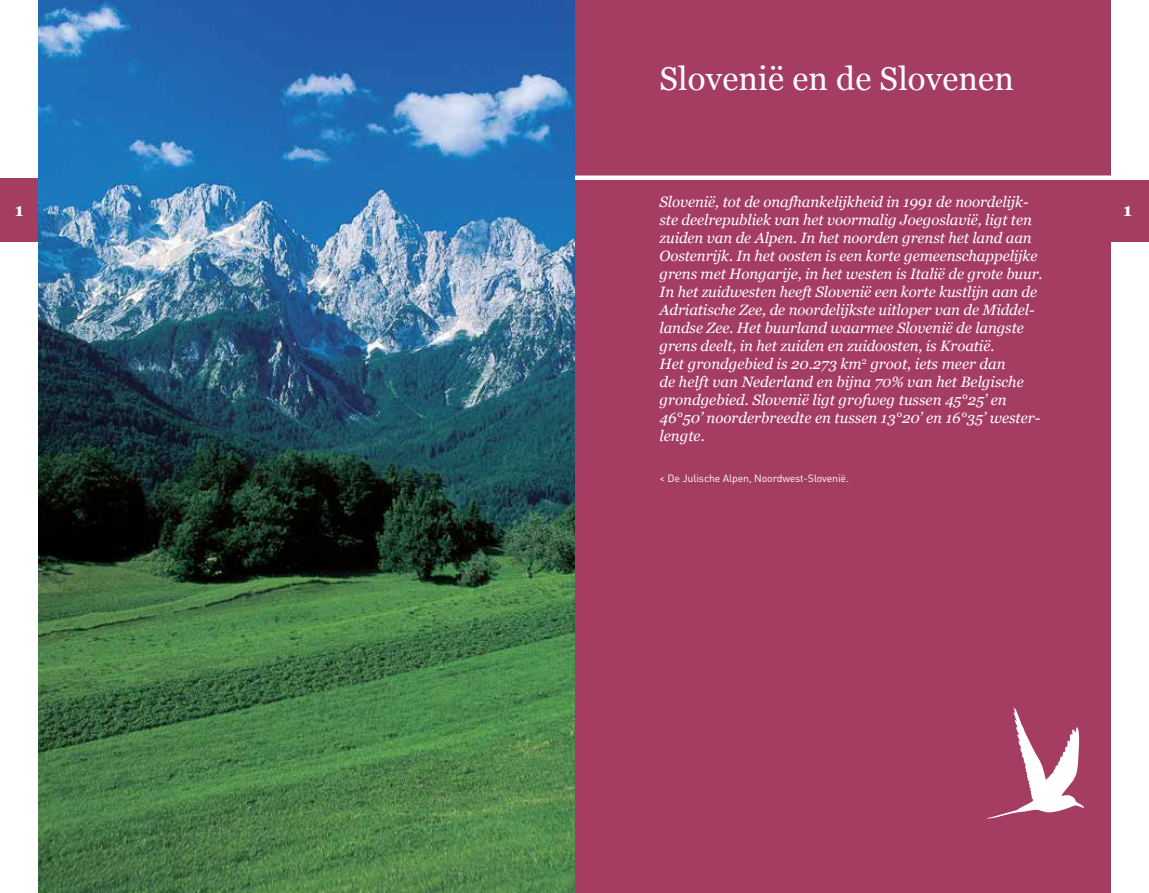
<style>
.page{position:relative;width:1149px;height:893px;background:#fff}
.page>*{position:absolute;margin:0;border:0;box-sizing:border-box;transform-origin:0 0}
.t1{font:33px "Georgia";letter-spacing:.005em;color:#fff}
.t2{font:700 18px "Georgia";color:#fff}
.t3{font:italic 15px/18px "Georgia";letter-spacing:-.005em;color:#fff}
.t4{font:10.5px "DIN Pro";letter-spacing:-.01em;color:#fff}
</style>
<div class="page">
<div style="left:574px;top:0;width:536px;height:893px;background:#a53c62"></div>
<div style="left:1110px;top:179px;width:38px;height:63px;background:#a53c62"></div>
<div style="left:574px;top:175px;width:574px;height:5px;background:#fff"></div>
<div style="left:0;top:179px;width:38px;height:63px;background:#a53c62"></div>
<svg style="left:988px;top:707px;width:95px;height:111px"></svg>
<img style="left:38px;top:0;width:536px;height:893px">
<h1 class="t1" style="left:659px;top:59px;width:356px">Slovenië en de Slovenen</h1>
<p class="t3" style="left:659px;top:193px;width:384px">Slovenië, tot de onafhankelijkheid in 1991 de noordelijk&shy;ste deelrepubliek van het voormalig Joegoslavië, ligt ten zuiden van de Alpen. In het noorden grenst het land aan Oostenrijk. In het oosten is een korte gemeenschappelijke grens met Hongarije, in het westen is Italië de grote buur.<br>In het zuidwesten heeft Slovenië een korte kustlijn aan de Adriatische Zee, de noordelijkste uitloper van de Middel&shy;landse Zee. Het buurland waarmee Slovenië de langste grens deelt, in het zuiden en zuidoosten, is Kroatië.<br>Het grondgebied is 20.273 km<sup>2</sup> groot, iets meer dan<br>de helft van Nederland en bijna 70% van het Belgische grondgebied. Slovenië ligt grofweg tussen 45°25’ en 46°50’ noorderbreedte en tussen 13°20’ en 16°35’ wester&shy;lengte.</p>
<p class="t4" style="left:659px;top:469px;width:191px">&lt; De Julische Alpen, Noordwest-Slovenië.</p>
<p class="t2" style="left:15px;top:198px;width:10px">1</p>
<p class="t2" style="left:1122px;top:198px;width:10px">1</p>
</div>
